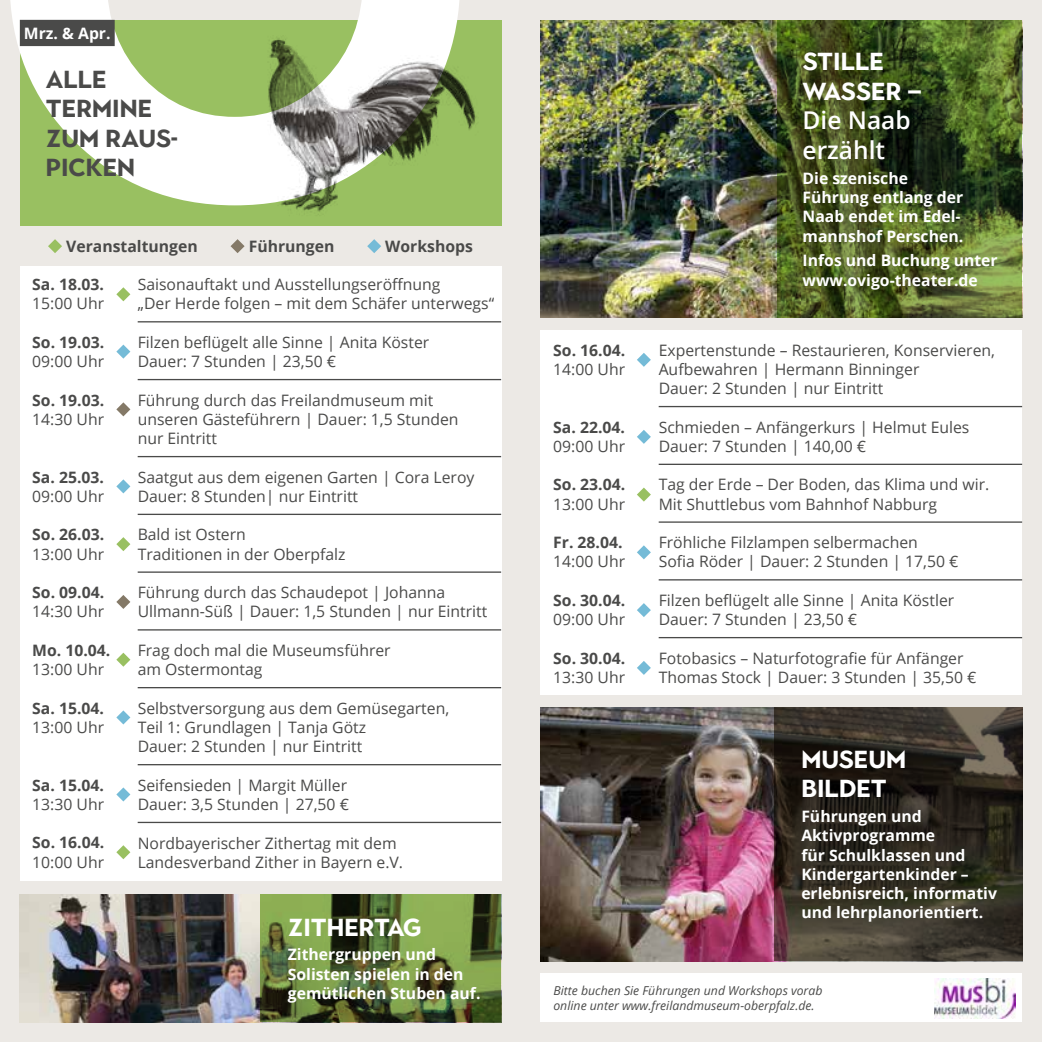
<style>
.page{position:relative;width:1042px;height:1042px;background:#ece9e5}
.page>*{position:absolute;margin:0;border:0;box-sizing:border-box;transform-origin:0 0}
.t1{font:700 24.5px/29.4px "Town 10 Display";color:#fff}
.t2{font:700 24.5px/29.4px "Town 10 Display";color:#4a4a49}
.t3{font:600 24.5px/29.4px "Open Sans";color:#fff}
.t4{font:15.75px/19.2px "Open Sans";color:#4a4a49}
.t5{font:700 15.75px/19.2px "Open Sans";color:#fff}
.t6{font:700 15.75px "Open Sans";color:#4a4a49}
.t7{font:italic 12.25px/14.7px "Open Sans";color:#4a4a49}
</style>
<div class="page">
<img style="left:541px;top:20px;width:237px;height:297px">
<svg style="left:778px;top:20px;width:244px;height:297px;background:#475823"></svg>
<div style="left:20px;top:20px;width:481px;height:205px;background:#99c061"></div>
<svg style="left:10px;top:0;width:449px;height:205px"></svg>
<img style="left:217px;top:25px;width:260px;height:187px">
<div style="left:20px;top:266px;width:481px;height:615px;background:#fff"></div>
<svg style="left:116px;top:287px;width:14px;height:14px"></svg>
<svg style="left:116px;top:345px;width:14px;height:14px"></svg>
<svg style="left:116px;top:402px;width:14px;height:14px"></svg>
<svg style="left:116px;top:479px;width:14px;height:14px"></svg>
<svg style="left:116px;top:537px;width:14px;height:14px"></svg>
<svg style="left:116px;top:595px;width:14px;height:14px"></svg>
<svg style="left:116px;top:653px;width:14px;height:14px"></svg>
<svg style="left:116px;top:710px;width:14px;height:14px"></svg>
<svg style="left:116px;top:787px;width:14px;height:14px"></svg>
<svg style="left:116px;top:845px;width:14px;height:14px"></svg>
<hr style="left:138px;top:321px;width:363px;height:1px;background:#4a4a49">
<hr style="left:138px;top:379px;width:363px;height:1px;background:#4a4a49">
<hr style="left:138px;top:456px;width:363px;height:1px;background:#4a4a49">
<hr style="left:138px;top:514px;width:363px;height:1px;background:#4a4a49">
<hr style="left:138px;top:571px;width:363px;height:2px;background:#4a4a49">
<hr style="left:138px;top:629px;width:363px;height:1px;background:#4a4a49">
<hr style="left:138px;top:687px;width:363px;height:1px;background:#4a4a49">
<hr style="left:138px;top:764px;width:363px;height:1px;background:#4a4a49">
<hr style="left:138px;top:822px;width:363px;height:1px;background:#4a4a49">
<div style="left:541px;top:330px;width:481px;height:364px;background:#fff"></div>
<hr style="left:659px;top:406px;width:363px;height:1px;background:#4a4a49">
<hr style="left:659px;top:464px;width:363px;height:1px;background:#4a4a49">
<hr style="left:659px;top:521px;width:363px;height:2px;background:#4a4a49">
<hr style="left:659px;top:579px;width:363px;height:1px;background:#4a4a49">
<hr style="left:659px;top:637px;width:363px;height:1px;background:#4a4a49">
<img style="left:20px;top:894px;width:240px;height:128px">
<img style="left:541px;top:707px;width:233px;height:254px">
<svg style="left:260px;top:894px;width:241px;height:128px;background:#5f7438"></svg>
<svg style="left:774px;top:707px;width:248px;height:254px;background:#342f25"></svg>
<svg style="left:48px;top:239px;width:14px;height:14px"></svg>
<svg style="left:231px;top:239px;width:14px;height:14px"></svg>
<svg style="left:367px;top:239px;width:14px;height:14px"></svg>
<svg style="left:637px;top:353px;width:14px;height:14px"></svg>
<svg style="left:637px;top:430px;width:14px;height:14px"></svg>
<svg style="left:637px;top:487px;width:14px;height:14px"></svg>
<svg style="left:637px;top:545px;width:14px;height:14px"></svg>
<svg style="left:637px;top:603px;width:14px;height:14px"></svg>
<svg style="left:637px;top:661px;width:14px;height:14px"></svg>
<div style="left:541px;top:973px;width:481px;height:49px;background:#fff"></div>
<img style="left:935px;top:978px;width:81px;height:40px">
<div style="left:20px;top:20px;width:95px;height:26px;background:#4a4a49"></div>
<p class="t5" style="left:24px;top:23px;width:88px">Mrz. &amp; Apr.</p>
<h1 class="t2" style="left:46px;top:65px;width:133px">ALLE<br>TERMINE<br>ZUM RAUS-<br>PICKEN</h1>
<p class="t6" style="left:66px;top:235px;width:133px">Veranstaltungen</p>
<p class="t6" style="left:249px;top:235px;width:87px">Führungen</p>
<p class="t6" style="left:385px;top:235px;width:89px">Workshops</p>
<p class="t6" style="left:32px;top:273px;width:73px">Sa. 18.03.</p>
<p class="t4" style="left:32px;top:294px;width:73px">15:00 Uhr</p>
<p class="t6" style="left:32px;top:331px;width:73px">So. 19.03.</p>
<p class="t4" style="left:32px;top:351px;width:73px">09:00 Uhr</p>
<p class="t6" style="left:32px;top:389px;width:73px">So. 19.03.</p>
<p class="t4" style="left:32px;top:409px;width:73px">14:30 Uhr</p>
<p class="t6" style="left:32px;top:466px;width:73px">Sa. 25.03.</p>
<p class="t4" style="left:32px;top:486px;width:73px">09:00 Uhr</p>
<p class="t6" style="left:32px;top:523px;width:73px">So. 26.03.</p>
<p class="t4" style="left:32px;top:544px;width:73px">13:00 Uhr</p>
<p class="t6" style="left:32px;top:581px;width:73px">So. 09.04.</p>
<p class="t4" style="left:32px;top:602px;width:73px">14:30 Uhr</p>
<p class="t6" style="left:32px;top:639px;width:80px">Mo. 10.04.</p>
<p class="t4" style="left:32px;top:659px;width:73px">13:00 Uhr</p>
<p class="t6" style="left:32px;top:697px;width:73px">Sa. 15.04.</p>
<p class="t4" style="left:32px;top:717px;width:73px">13:00 Uhr</p>
<p class="t6" style="left:32px;top:774px;width:73px">Sa. 15.04.</p>
<p class="t4" style="left:32px;top:794px;width:73px">13:30 Uhr</p>
<p class="t6" style="left:32px;top:831px;width:73px">So. 16.04.</p>
<p class="t4" style="left:32px;top:852px;width:73px">10:00 Uhr</p>
<p class="t4" style="left:138px;top:274px;width:358px">Saisonauftakt und Ausstellungseröffnung<br>„Der Herde folgen – mit dem Schäfer unterwegs“</p>
<p class="t4" style="left:138px;top:332px;width:293px">Filzen beflügelt alle Sinne | Anita Köster<br>Dauer: 7 Stunden | 23,50 €</p>
<p class="t4" style="left:138px;top:390px;width:322px">Führung durch das Freilandmuseum mit unseren Gästeführern | Dauer: 1,5 Stunden nur Eintritt</p>
<p class="t4" style="left:138px;top:467px;width:338px">Saatgut aus dem eigenen Garten | Cora Leroy<br>Dauer: 8 Stunden| nur Eintritt</p>
<p class="t4" style="left:138px;top:525px;width:209px">Bald ist Ostern<br>Traditionen in der Oberpfalz</p>
<p class="t4" style="left:138px;top:582px;width:351px">Führung durch das Schaudepot | Johanna<br>Ullmann-Süß | Dauer: 1,5 Stunden | nur Eintritt</p>
<p class="t4" style="left:138px;top:640px;width:254px">Frag doch mal die Museumsführer am Ostermontag</p>
<p class="t4" style="left:138px;top:698px;width:313px">Selbstversorgung aus dem Gemüsegarten,<br>Teil 1: Grundlagen | Tanja Götz<br>Dauer: 2 Stunden | nur Eintritt</p>
<p class="t4" style="left:138px;top:775px;width:213px">Seifensieden | Margit Müller<br>Dauer: 3,5 Stunden | 27,50 €</p>
<p class="t4" style="left:138px;top:833px;width:267px">Nordbayerischer Zithertag mit dem<br>Landesverband Zither in Bayern e.V.</p>
<h1 class="t1" style="left:288px;top:913px;width:136px">ZITHERTAG</h1>
<p class="t5" style="left:288px;top:944px;width:194px">Zithergruppen und<br>Solisten spielen in den gemütlichen Stuben auf.</p>
<p class="t6" style="left:553px;top:339px;width:73px">So. 16.04.</p>
<p class="t4" style="left:553px;top:359px;width:73px">14:00 Uhr</p>
<p class="t6" style="left:553px;top:416px;width:73px">Sa. 22.04.</p>
<p class="t4" style="left:553px;top:436px;width:73px">09:00 Uhr</p>
<p class="t6" style="left:553px;top:473px;width:73px">So. 23.04.</p>
<p class="t4" style="left:553px;top:494px;width:73px">13:00 Uhr</p>
<p class="t6" style="left:553px;top:531px;width:71px">Fr. 28.04.</p>
<p class="t4" style="left:553px;top:552px;width:73px">14:00 Uhr</p>
<p class="t6" style="left:553px;top:589px;width:73px">So. 30.04.</p>
<p class="t4" style="left:553px;top:609px;width:73px">09:00 Uhr</p>
<p class="t6" style="left:553px;top:647px;width:73px">So. 30.04.</p>
<p class="t4" style="left:553px;top:667px;width:73px">13:30 Uhr</p>
<h1 class="t1" style="left:802px;top:48px;width:120px">STILLE<br>WASSER –</h1>
<h1 class="t3" style="left:802px;top:105px;width:110px">Die Naab erzählt</h1>
<p class="t5" style="left:802px;top:168px;width:162px">Die szenische<br>Führung entlang der<br>Naab endet im Edel&shy;mannshof Perschen.</p>
<p class="t5" style="left:802px;top:251px;width:197px">Infos und Buchung unter www.ovigo-theater.de</p>
<p class="t4" style="left:659px;top:340px;width:338px">Expertenstunde – Restaurieren, Konservieren,<br>Aufbewahren | Hermann Binninger<br>Dauer: 2 Stunden | nur Eintritt</p>
<p class="t4" style="left:659px;top:417px;width:312px">Schmieden – Anfängerkurs | Helmut Eules<br>Dauer: 7 Stunden | 140,00 €</p>
<p class="t4" style="left:659px;top:475px;width:332px">Tag der Erde – Der Boden, das Klima und wir.<br>Mit Shuttlebus vom Bahnhof Nabburg</p>
<p class="t4" style="left:659px;top:532px;width:301px">Fröhliche Filzlampen selbermachen<br>Sofia Röder | Dauer: 2 Stunden | 17,50 €</p>
<p class="t4" style="left:659px;top:590px;width:297px">Filzen beflügelt alle Sinne | Anita Köstler<br>Dauer: 7 Stunden | 23,50 €</p>
<p class="t4" style="left:659px;top:648px;width:319px">Fotobasics – Naturfotografie für Anfänger<br>Thomas Stock | Dauer: 3 Stunden | 35,50 €</p>
<h1 class="t1" style="left:801px;top:745px;width:106px">MUSEUM<br>BILDET</h1>
<p class="t5" style="left:801px;top:806px;width:197px">Führungen und<br>Aktivprogramme<br>für Schulklassen und<br>Kindergartenkinder – erlebnisreich, informativ und lehrplanorientiert.</p>
<p class="t7" style="left:553px;top:983px;width:271px">Bitte buchen Sie Führungen und Workshops vorab online unter www.freilandmuseum-oberpfalz.de.</p>
</div>
